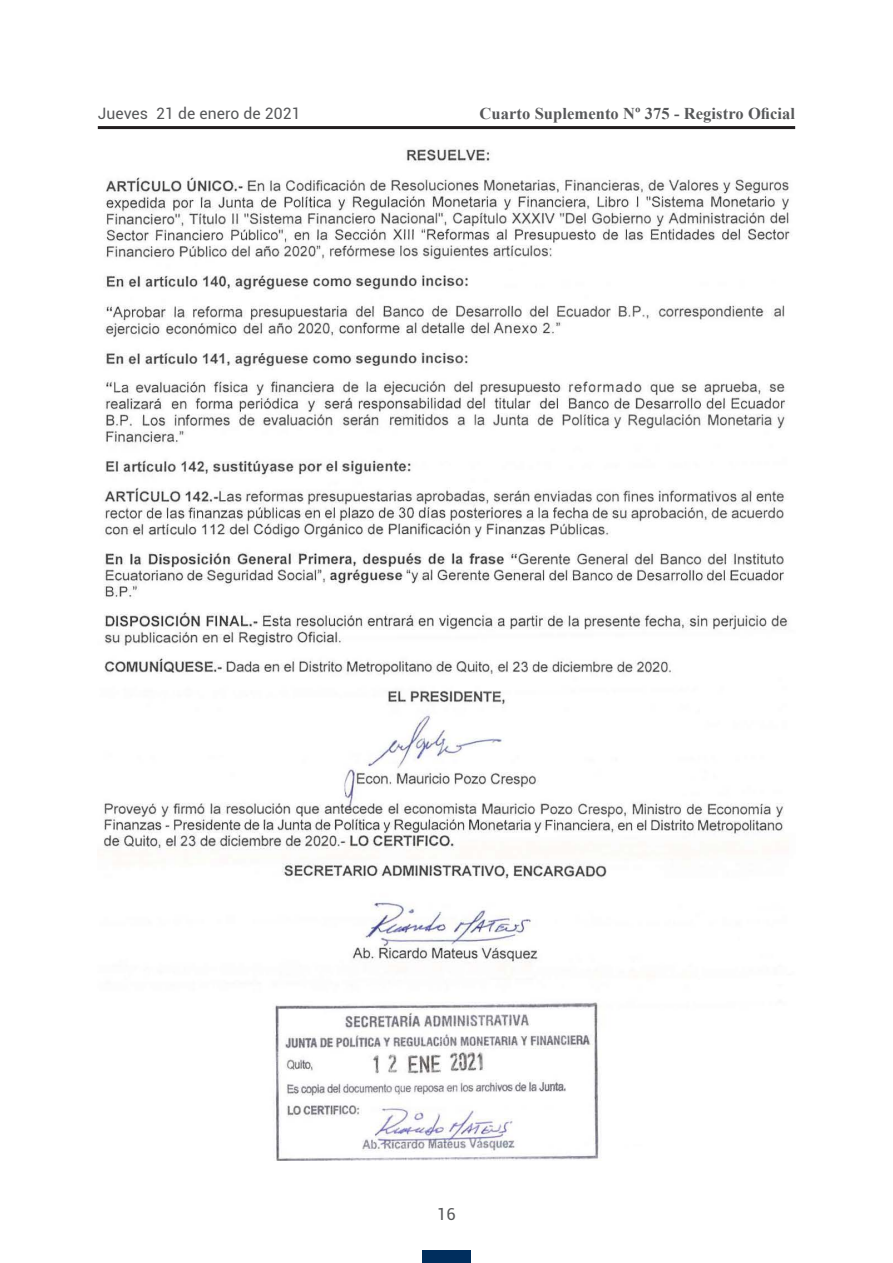
<style>
.page{position:relative;width:893px;height:1263px;background:#fff}
.page>*{position:absolute;margin:0;border:0;box-sizing:border-box;transform-origin:0 0}
.t1{font:700 16.5px "Times New Roman";letter-spacing:.005em;color:#57585a}
.t2{font:16.5px "Roboto";color:#57585a}
.t3{font:15.75px "Roboto";letter-spacing:.005em;color:#57585a}
</style>
<div class="page">
<hr style="left:98px;top:126px;width:697px;height:3px;background:#231f20">
<div style="left:422px;top:1250px;width:49px;height:13px;background:#002e5e"></div>
<img style="left:104px;top:148px;width:686px;height:1013px">
<hr style="left:276px;top:1005px;width:321px;height:2px;background:#888890">
<hr style="left:595px;top:1002px;width:2px;height:156px;background:#808084">
<hr style="left:277px;top:1005px;width:2px;height:155px;background:#84808c">
<hr style="left:277px;top:1158px;width:116px;height:2px;background:#a4a0ac">
<p class="t3" style="left:98px;top:102px;width:204px">Jueves 21 de enero de 2021</p>
<p class="t1" style="left:480px;top:102px;width:317px">Cuarto Suplemento Nº 375 - Registro Oficial</p>
<p class="t2" style="left:437px;top:1203px;width:20px">16</p>
</div>
